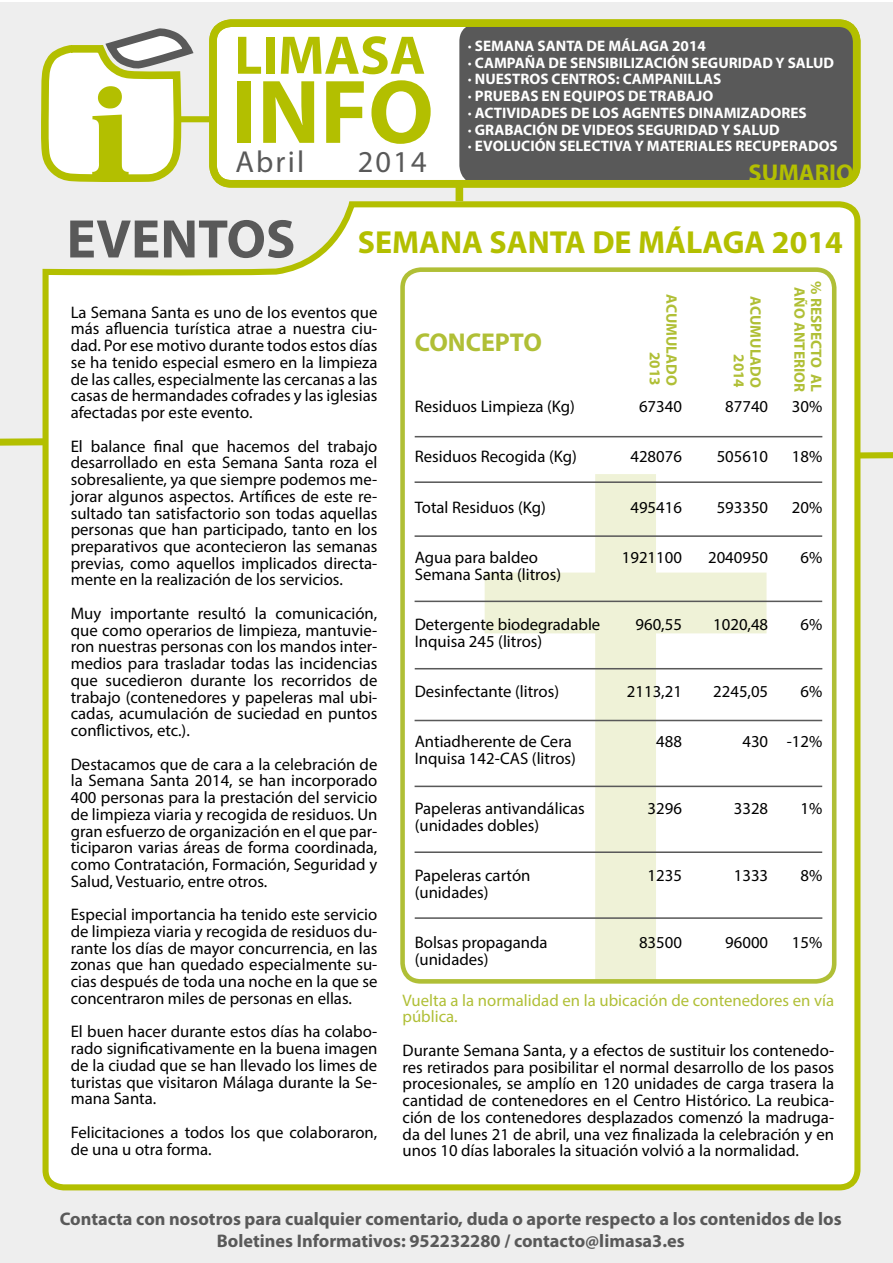
<style>
.page{position:relative;width:893px;height:1263px;background:#fff}
.page>*{position:absolute;margin:0;border:0;box-sizing:border-box;transform-origin:0 0}
.t1{font:700 105px "Benguiat";color:#b3bf00}
.t2{font:700 91.35px "Myriad Pro";color:#b3bf00}
.t3{font:700 54.75px "Myriad Pro";color:#b3bf00}
.t4{font:700 31.95px "Myriad Pro";color:#b3bf00}
.t5{font:30.45px "Myriad Pro";letter-spacing:.07em;color:#595959}
.t6{font:700 25.8px "Myriad Pro";color:#b0bf36}
.t7{font:700 24.3px "Myriad Pro";color:#b3bf00}
.t8{font:700 18.3px/21.9px "Myriad Pro";color:#595959;text-align:center}
.t9{font:16.8px/16.8px "Myriad Pro";color:#000;text-align:justify}
.t10{font:16.8px/16.8px "Myriad Pro";color:#b0bf36}
.t11{font:700 15.15px/16.8px "Myriad Pro";color:#fff}
.t12{font:700 15.15px/16.8px "Myriad Pro";color:#b0bf36;text-align:right}
.s1{font-size:54.75px;color:#595959}
</style>
<div class="page">
<div style="left:0;top:2px;width:893px;height:1261px;background:#eee"></div>
<div style="left:42px;top:198px;width:819px;height:993px;background:#fff"></div>
<svg style="left:41px;top:28px;width:155px;height:154px"></svg>
<div style="left:213px;top:23px;width:644px;height:161px;background:#fff;border-radius:18px"></div>
<div style="left:459px;top:23px;width:398px;height:161px;background:#595959;border-radius:18px"></div>
<div style="left:209px;top:19px;width:651px;height:169px;border:8px solid #b3bf00;border-radius:18px"></div>
<div style="left:456px;top:184px;width:7px;height:17px;background:#b3bf00"></div>
<svg style="left:849px;top:449px;width:44px;height:13px"></svg>
<div style="left:175px;top:116px;width:37px;height:6px;background:#b3bf00"></div>
<svg style="left:0;top:435px;width:53px;height:14px"></svg>
<div style="left:400px;top:267px;width:436px;height:717px;border:5px solid #b0bf36;border-radius:18px"></div>
<div style="left:595px;top:474px;width:61px;height:506px;background:#eff2d7"></div>
<div style="left:485px;top:572px;width:281px;height:61px;background:#eff2d7"></div>
<hr style="left:415px;top:436px;width:407px;height:1px;background:#595959">
<hr style="left:415px;top:481px;width:407px;height:2px;background:#595959">
<hr style="left:415px;top:535px;width:407px;height:2px;background:#595959">
<hr style="left:415px;top:601px;width:407px;height:1px;background:#595959">
<hr style="left:415px;top:668px;width:407px;height:1px;background:#595959">
<hr style="left:415px;top:720px;width:407px;height:1px;background:#595959">
<hr style="left:415px;top:786px;width:407px;height:1px;background:#595959">
<hr style="left:415px;top:851px;width:407px;height:2px;background:#595959">
<hr style="left:415px;top:917px;width:407px;height:2px;background:#595959">
<h1 class="t1" style="left:88px;top:67px;width:45px">i</h1>
<h3 class="t3" style="left:234px;top:20px;width:193px">LIMASA</h3>
<h2 class="t2" style="left:231px;top:52px;width:204px">INFO</h2>
<h3 class="t5" style="left:235px;top:143px;width:70px">Abril</h3>
<h3 class="t5" style="left:358px;top:143px;width:70px">2014</h3>
<p class="t11" style="left:468px;top:37px;width:371px">· SEMANA SANTA DE MÁLAGA 2014<br>· CAMPAÑA DE SENSIBILIZACIÓN SEGURIDAD Y SALUD · NUESTROS CENTROS: CAMPANILLAS<br>· PRUEBAS EN EQUIPOS DE TRABAJO<br>· ACTIVIDADES DE LOS AGENTES DINAMIZADORES<br>· GRABACIÓN DE VIDEOS SEGURIDAD Y SALUD<br>· EVOLUCIÓN SELECTIVA Y MATERIALES RECUPERADOS</p>
<h3 class="t7" style="left:749px;top:157px;width:107px">SUMARIO</h3>
<h3 class="t4" style="left:67px;top:222px;width:778px"><span class="s1">EVENTOS</span> SEMANA SANTA DE MÁLAGA 2014</h3>
<p class="t9" style="left:71px;top:303px;width:308px">La Semana Santa es uno de los eventos que más afluencia turística atrae a nuestra ciu&shy;dad. Por ese motivo durante todos estos días se ha tenido especial esmero en la limpieza de las calles, especialmente las cercanas a las casas de hermandades cofrades y las iglesias afectadas por este evento.</p>
<p class="t9" style="left:71px;top:437px;width:308px">El balance final que hacemos del trabajo desarrollado en esta Semana Santa roza el sobresaliente, ya que siempre podemos me&shy;jorar algunos aspectos. Artífices de este re&shy;sultado tan satisfactorio son todas aquellas personas que han participado, tanto en los preparativos que acontecieron las semanas previas, como aquellos implicados directa&shy;mente en la realización de los servicios.</p>
<p class="t9" style="left:71px;top:605px;width:308px">Muy importante resultó la comunicación, que como operarios de limpieza, mantuvie&shy;ron nuestras personas con los mandos inter&shy;medios para trasladar todas las incidencias que sucedieron durante los recorridos de trabajo (contenedores y papeleras mal ubi&shy;cadas, acumulación de suciedad en puntos conflictivos, etc.).</p>
<p class="t9" style="left:71px;top:755px;width:308px">Destacamos que de cara a la celebración de la Semana Santa 2014, se han incorporado 400 personas para la prestación del servicio de limpieza viaria y recogida de residuos. Un gran esfuerzo de organización en el que par&shy;ticiparon varias áreas de forma coordinada, como Contratación, Formación, Seguridad y Salud, Vestuario, entre otros.</p>
<p class="t9" style="left:71px;top:906px;width:308px">Especial importancia ha tenido este servicio de limpieza viaria y recogida de residuos du&shy;rante los días de mayor concurrencia, en las zonas que han quedado especialmente su&shy;cias después de toda una noche en la que se concentraron miles de personas en ellas.</p>
<p class="t9" style="left:71px;top:1023px;width:308px">El buen hacer durante estos días ha colabo&shy;rado significativamente en la buena imagen de la ciudad que se han llevado los limes de turistas que visitaron Málaga durante la Se&shy;mana Santa.</p>
<p class="t9" style="left:71px;top:1123px;width:308px">Felicitaciones a todos los que colaboraron, de una u otra forma.</p>
<h3 class="t6" style="left:415px;top:326px;width:129px">CONCEPTO</h3>
<p class="t9" style="left:415px;top:398px;width:162px">Residuos Limpieza (Kg)</p>
<p class="t9" style="left:415px;top:448px;width:164px">Residuos Recogida (Kg)</p>
<p class="t9" style="left:415px;top:498px;width:133px">Total Residuos (Kg)</p>
<p class="t9" style="left:415px;top:548px;width:148px">Agua para baldeo<br>Semana Santa (litros)</p>
<p class="t9" style="left:415px;top:615px;width:187px">Detergente biodegradable<br>Inquisa 245 (litros)</p>
<p class="t9" style="left:415px;top:682px;width:146px">Desinfectante (litros)</p>
<p class="t9" style="left:415px;top:733px;width:163px">Antiadherente de Cera<br>Inquisa 142-CAS (litros)</p>
<p class="t9" style="left:415px;top:800px;width:172px">Papeleras antivandálicas (unidades dobles)</p>
<p class="t9" style="left:415px;top:866px;width:117px">Papeleras cartón (unidades)</p>
<p class="t9" style="left:415px;top:933px;width:134px">Bolsas propaganda (unidades)</p>
<p class="t12" style="left:681px;top:294px;width:93px;rotate:90deg">ACUMULADO<br>2013</p>
<p class="t12" style="left:764px;top:296px;width:93px;rotate:90deg">ACUMULADO<br>2014</p>
<p class="t9" style="left:639px;top:398px;width:44px">67340</p>
<p class="t9" style="left:630px;top:448px;width:53px">428076</p>
<p class="t9" style="left:630px;top:498px;width:53px">495416</p>
<p class="t9" style="left:622px;top:548px;width:62px">1921100</p>
<p class="t9" style="left:725px;top:398px;width:44px">87740</p>
<p class="t9" style="left:717px;top:448px;width:53px">505610</p>
<p class="t9" style="left:717px;top:498px;width:53px">593350</p>
<p class="t9" style="left:708px;top:548px;width:62px">2040950</p>
<p class="t12" style="left:825px;top:281px;width:112px;text-align:center;rotate:90deg">% RESPECTO AL<br>AÑO ANTERIOR</p>
<p class="t9" style="left:792px;top:398px;width:32px">30%</p>
<p class="t9" style="left:792px;top:448px;width:32px">18%</p>
<p class="t9" style="left:792px;top:498px;width:32px">20%</p>
<p class="t9" style="left:800px;top:548px;width:23px">6%</p>
<p class="t9" style="left:635px;top:615px;width:48px">960,55</p>
<p class="t9" style="left:627px;top:682px;width:56px">2113,21</p>
<p class="t9" style="left:656px;top:733px;width:27px">488</p>
<p class="t9" style="left:713px;top:615px;width:56px">1020,48</p>
<p class="t9" style="left:800px;top:615px;width:23px">6%</p>
<p class="t9" style="left:713px;top:682px;width:56px">2245,05</p>
<p class="t9" style="left:742px;top:733px;width:27px">430</p>
<p class="t9" style="left:800px;top:682px;width:23px">6%</p>
<p class="t9" style="left:787px;top:733px;width:37px">-12%</p>
<p class="t9" style="left:648px;top:800px;width:36px">3296</p>
<p class="t9" style="left:734px;top:800px;width:36px">3328</p>
<p class="t9" style="left:800px;top:800px;width:23px">1%</p>
<p class="t9" style="left:648px;top:866px;width:36px">1235</p>
<p class="t9" style="left:639px;top:933px;width:44px">83500</p>
<p class="t9" style="left:734px;top:866px;width:36px">1333</p>
<p class="t9" style="left:725px;top:933px;width:44px">96000</p>
<p class="t9" style="left:800px;top:866px;width:23px">8%</p>
<p class="t9" style="left:792px;top:933px;width:32px">15%</p>
<p class="t10" style="left:403px;top:991px;width:433px">Vuelta a la normalidad en la ubicación de contenedores en vía pública.</p>
<p class="t9" style="left:403px;top:1041px;width:433px">Durante Semana Santa, y a efectos de sustituir los contenedo&shy;res retirados para posibilitar el normal desarrollo de los pasos procesionales, se amplío en 120 unidades de carga trasera la cantidad de contenedores en el Centro Histórico. La reubica&shy;ción de los contenedores desplazados comenzó la madruga&shy;da del lunes 21 de abril, una vez finalizada la celebración y en unos 10 días laborales la situación volvió a la normalidad.</p>
<p class="t8" style="left:60px;top:1207px;width:783px">Contacta con nosotros para cualquier comentario, duda o aporte respecto a los contenidos de los<br>Boletines Informativos: 952232280 / contacto@limasa3.es</p>
</div>
